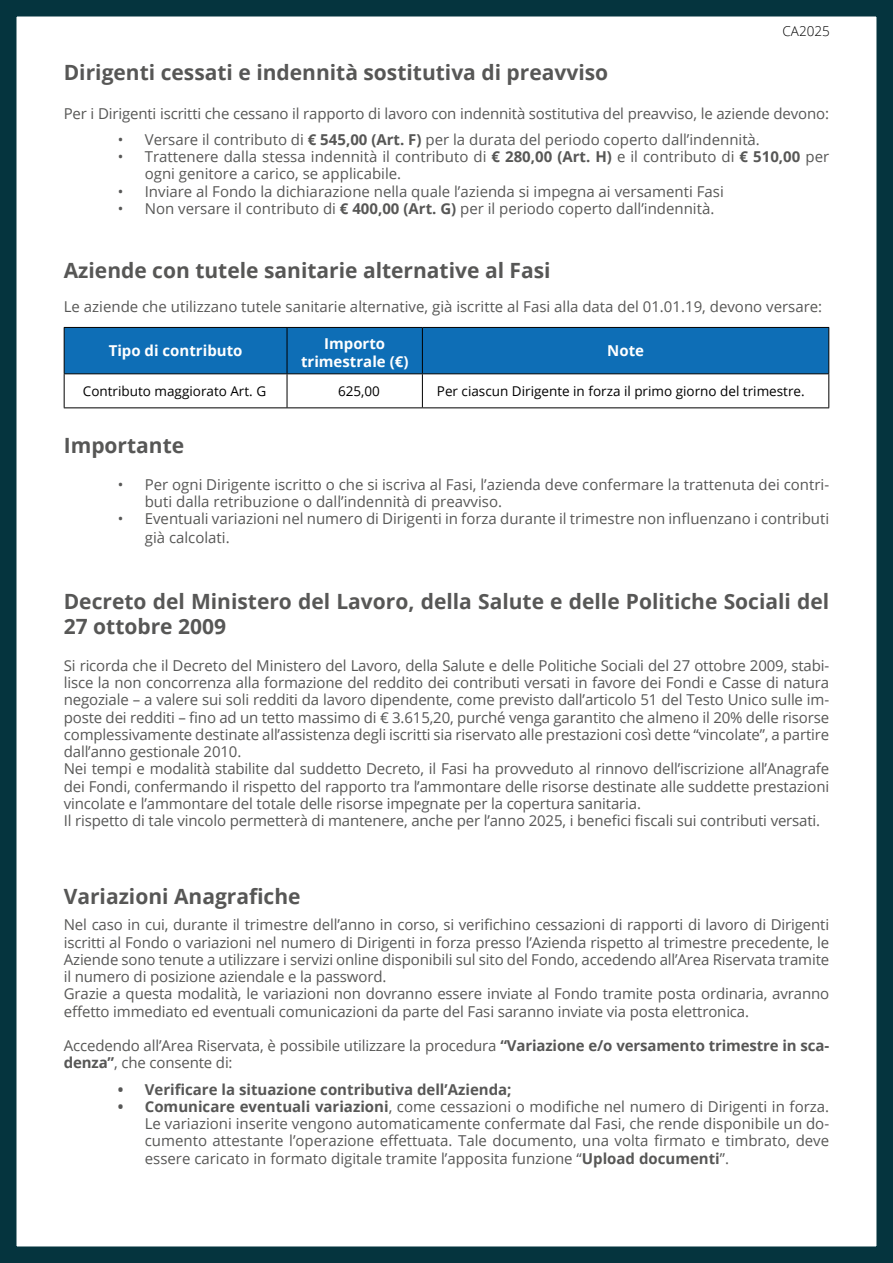
<style>
.page{position:relative;width:893px;height:1263px;background:#fff}
.page>*{position:absolute;margin:0;border:0;box-sizing:border-box;transform-origin:0 0}
.t1{font:700 21px/25.2px "Open Sans";color:#575756}
.t2{font:15px/17.2px "Open Sans";letter-spacing:-.01em;color:#575756}
.t3{font:700 15px "Open Sans";color:#575756}
.t4{font:700 15px/18px "Open Sans";color:#fff;text-align:center}
.t5{font:13.5px "Open Sans";color:#000}
.t6{font:300 13.5px "Open Sans";color:#000}
.s1{font-weight:700}
</style>
<div class="page">
<div style="left:0;top:0;width:893px;height:1263px;border:16px solid #05343e"></div>
<div style="left:65px;top:328px;width:763px;height:45px;background:#0e6eb6"></div>
<hr style="left:64px;top:327px;width:223px;height:1px;background:#000">
<hr style="left:64px;top:328px;width:1px;height:45px;background:#000">
<hr style="left:287px;top:327px;width:135px;height:1px;background:#000">
<hr style="left:287px;top:328px;width:1px;height:45px;background:#000">
<hr style="left:422px;top:327px;width:407px;height:1px;background:#000">
<hr style="left:422px;top:328px;width:1px;height:45px;background:#000">
<hr style="left:828px;top:328px;width:1px;height:45px;background:#000">
<hr style="left:64px;top:373px;width:223px;height:1px;background:#000">
<hr style="left:64px;top:374px;width:1px;height:33px;background:#000">
<hr style="left:64px;top:407px;width:223px;height:1px;background:#000">
<hr style="left:287px;top:373px;width:135px;height:1px;background:#000">
<hr style="left:287px;top:374px;width:1px;height:33px;background:#000">
<hr style="left:422px;top:373px;width:407px;height:1px;background:#000">
<hr style="left:422px;top:374px;width:1px;height:33px;background:#000">
<hr style="left:828px;top:374px;width:1px;height:33px;background:#000">
<hr style="left:287px;top:407px;width:135px;height:1px;background:#000">
<hr style="left:422px;top:407px;width:407px;height:1px;background:#000">
<p class="t6" style="left:783px;top:22px;width:49px">CA2025</p>
<h1 class="t1" style="left:64px;top:59px;width:546px">Dirigenti cessati e indennità sostitutiva di preavviso</h1>
<p class="t2" style="left:64px;top:104px;width:767px">Per i Dirigenti iscritti che cessano il rapporto di lavoro con indennità sostitutiva del preavviso, le aziende devono:</p>
<p class="t2" style="left:118px;top:130px;width:644px">• Versare il contributo di <span class="s1">€ 545,00 (Art. F)</span> per la durata del periodo coperto dall’indennità.</p>
<p class="t2" style="left:145px;top:148px;width:686px;text-indent:-27px">• Trattenere dalla stessa indennità il contributo di <span class="s1">€ 280,00 (Art. H)</span> e il contributo di <span class="s1">€ 510,00</span> per ogni genitore a carico, se applicabile.</p>
<p class="t2" style="left:118px;top:182px;width:607px">• Inviare al Fondo la dichiarazione nella quale l’azienda si impegna ai versamenti Fasi</p>
<p class="t2" style="left:118px;top:199px;width:598px">• Non versare il contributo di <span class="s1">€ 400,00 (Art. G)</span> per il periodo coperto dall’indennità.</p>
<h1 class="t1" style="left:64px;top:257px;width:488px">Aziende con tutele sanitarie alternative al Fasi</h1>
<p class="t2" style="left:64px;top:298px;width:760px">Le aziende che utilizzano tutele sanitarie alternative, già iscritte al Fasi alla data del 01.01.19, devono versare:</p>
<p class="t4" style="left:109px;top:342px;width:135px">Tipo di contributo</p>
<p class="t4" style="left:301px;top:334px;width:109px">Importo trimestrale (€)</p>
<p class="t4" style="left:607px;top:342px;width:38px">Note</p>
<p class="t5" style="left:83px;top:382px;width:185px">Contributo maggiorato Art. G</p>
<p class="t5" style="left:338px;top:382px;width:43px">625,00</p>
<p class="t5" style="left:437px;top:382px;width:369px">Per ciascun Dirigente in forza il primo giorno del trimestre.</p>
<h1 class="t1" style="left:64px;top:432px;width:122px">Importante</h1>
<p class="t2" style="left:145px;top:475px;width:686px;text-indent:-27px">• Per ogni Dirigente iscritto o che si iscriva al Fasi, l’azienda deve confermare la trattenuta dei contri&shy;buti dalla retribuzione o dall’indennità di preavviso.</p>
<p class="t2" style="left:145px;top:509px;width:686px;line-height:18.1px;text-indent:-27px">• Eventuali variazioni nel numero di Dirigenti in forza durante il trimestre non influenzano i contributi già calcolati.</p>
<h1 class="t1" style="left:64px;top:588px;width:767px">Decreto del Ministero del Lavoro, della Salute e delle Politiche Sociali del<br>27 ottobre 2009</h1>
<p class="t2" style="left:64px;top:656px;width:767px">Si ricorda che il Decreto del Ministero del Lavoro, della Salute e delle Politiche Sociali del 27 ottobre 2009, stabi&shy;lisce la non concorrenza alla formazione del reddito dei contributi versati in favore dei Fondi e Casse di natura negoziale – a valere sui soli redditi da lavoro dipendente, come previsto dall’articolo 51 del Testo Unico sulle im&shy;poste dei redditi – fino ad un tetto massimo di € 3.615,20, purché venga garantito che almeno il 20% delle risorse complessivamente destinate all’assistenza degli iscritti sia riservato alle prestazioni così dette “vincolate”, a partire dall’anno gestionale 2010.<br>Nei tempi e modalità stabilite dal suddetto Decreto, il Fasi ha provveduto al rinnovo dell’iscrizione all’Anagrafe dei Fondi, confermando il rispetto del rapporto tra l’ammontare delle risorse destinate alle suddette prestazioni vincolate e l’ammontare del totale delle risorse impegnate per la copertura sanitaria.<br>Il rispetto di tale vincolo permetterà di mantenere, anche per l’anno 2025, i benefici fiscali sui contributi versati.</p>
<h1 class="t1" style="left:64px;top:883px;width:238px">Variazioni Anagrafiche</h1>
<p class="t2" style="left:64px;top:916px;width:767px">Nel caso in cui, durante il trimestre dell’anno in corso, si verifichino cessazioni di rapporti di lavoro di Dirigenti iscritti al Fondo o variazioni nel numero di Dirigenti in forza presso l’Azienda rispetto al trimestre precedente, le Aziende sono tenute a utilizzare i servizi online disponibili sul sito del Fondo, accedendo all’Area Riservata tramite il numero di posizione aziendale e la password.<br>Grazie a questa modalità, le variazioni non dovranno essere inviate al Fondo tramite posta ordinaria, avranno effetto immediato ed eventuali comunicazioni da parte del Fasi saranno inviate via posta elettronica.</p>
<p class="t2" style="left:64px;top:1037px;width:767px">Accedendo all’Area Riservata, è possibile utilizzare la procedura <span class="s1">“Variazione e/o versamento trimestre in sca&shy;denza”</span>, che consente di:</p>
<p class="t3" style="left:118px;top:1079px;width:395px">• Verificare la situazione contributiva dell’Azienda;</p>
<p class="t2" style="left:145px;top:1097px;width:686px;text-align:justify;text-indent:-27px"><span class="s1">• Comunicare eventuali variazioni</span>, come cessazioni o modifiche nel numero di Dirigenti in forza.<br>Le variazioni inserite vengono automaticamente confermate dal Fasi, che rende disponibile un do&shy;cumento attestante l’operazione effettuata. Tale documento, una volta firmato e timbrato, deve essere caricato in formato digitale tramite l’apposita funzione “<span class="s1">Upload documenti</span>”.</p>
</div>
